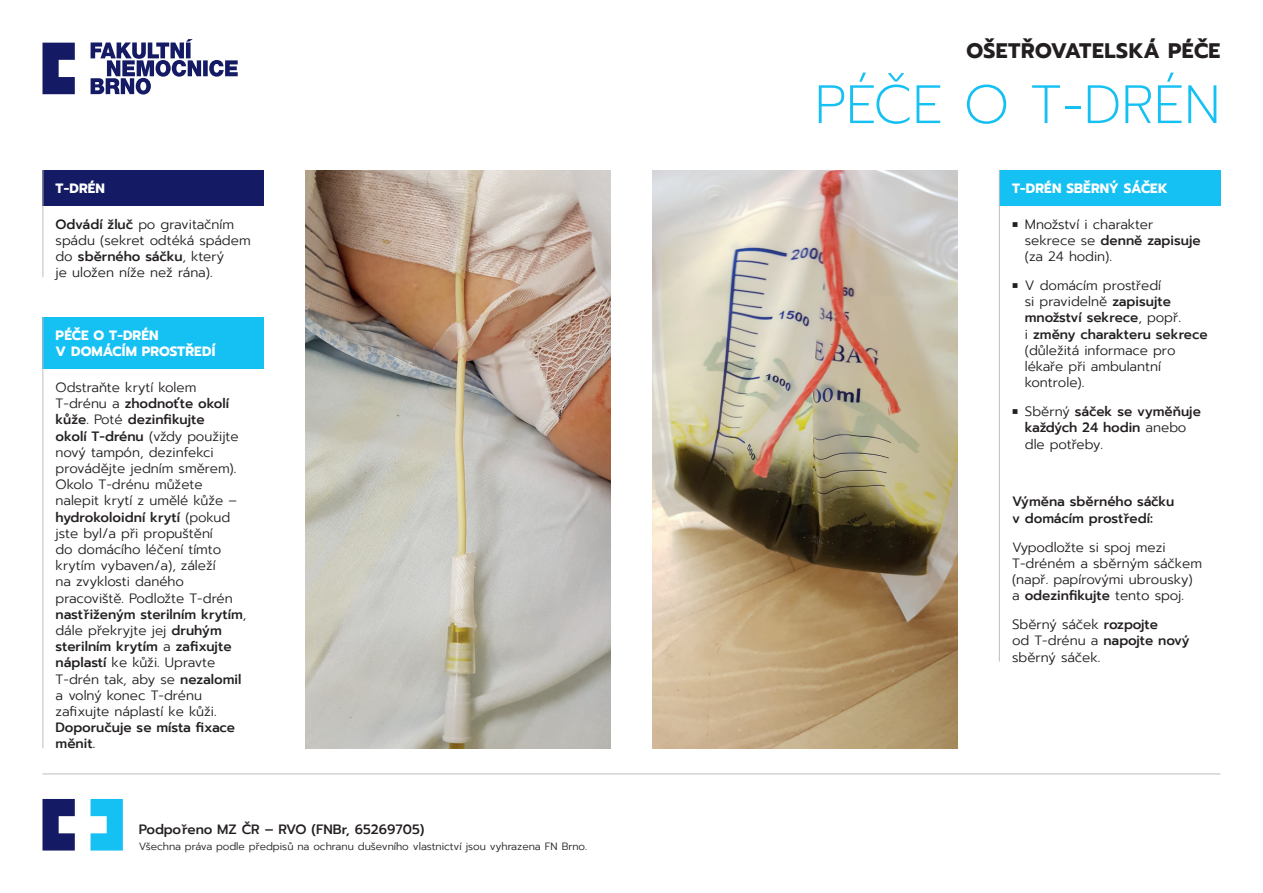
<style>
.page{position:relative;width:1263px;height:893px;background:#fff}
.page>*{position:absolute;margin:0;border:0;box-sizing:border-box;transform-origin:0 0}
.t1{font:200 54px "Prompt";color:#15c0f2}
.t2{font:700 21px "Prompt";letter-spacing:.025em;color:#231f20}
.t3{font:300 13.5px/16.2px "Prompt";color:#231f20}
.t4{font:500 13.5px/16.2px "Prompt";color:#231f20}
.t5{font:700 13.5px/16.2px "Prompt";letter-spacing:.01em;color:#fff}
.t6{font:300 10.5px "Prompt";color:#231f20}
.s1{font-weight:500}
.s2{font-weight:300}
</style>
<div class="page">
<svg style="left:42px;top:799px;width:33px;height:51px"></svg>
<svg style="left:91px;top:799px;width:32px;height:51px;background:#3ccaf4"></svg>
<hr style="left:43px;top:773px;width:1177px;height:1px;background:#bcbdc0">
<div style="left:43px;top:170px;width:221px;height:36px;background:#141b64"></div>
<hr style="left:43px;top:170px;width:1px;height:36px;background:#bcbdc0">
<hr style="left:43px;top:206px;width:1px;height:71px;background:#bcbdc0">
<div style="left:43px;top:317px;width:221px;height:52px;background:#15c0f2"></div>
<hr style="left:43px;top:317px;width:1px;height:52px;background:#bcbdc0">
<hr style="left:43px;top:369px;width:1px;height:379px;background:#bcbdc0">
<div style="left:999px;top:170px;width:221px;height:36px;background:#15c0f2"></div>
<hr style="left:999px;top:170px;width:1px;height:36px;background:#bcbdc0">
<hr style="left:999px;top:206px;width:1px;height:456px;background:#bcbdc0">
<img style="left:305px;top:170px;width:305px;height:578px">
<img style="left:653px;top:170px;width:305px;height:578px">
<svg style="left:91px;top:39px;width:147px;height:56px"></svg>
<svg style="left:42px;top:43px;width:33px;height:51px"></svg>
<p class="t5" style="left:56px;top:180px;width:51px">T-DRÉN</p>
<p class="t3" style="left:56px;top:216px;width:197px"><span class="s1">Odvádí žluč</span> po gravitačním spádu (sekret odtéká spádem do <span class="s1">sběrného sáčku</span>, který<br>je uložen níže než rána).</p>
<p class="t5" style="left:56px;top:327px;width:161px">PÉČE O T-DRÉN<br>V DOMÁCÍM PROSTŘEDÍ</p>
<p class="t3" style="left:56px;top:379px;width:192px">Odstraňte krytí kolem<br>T-drénu a <span class="s1">zhodnoťte okolí kůže</span>. Poté <span class="s1">dezinfikujte<br>okolí T-drénu</span> (vždy použijte nový tampón, dezinfekci provádějte jedním směrem).<br>Okolo T-drénu můžete nalepit krytí z umělé kůže – <span class="s1">hydrokoloidní krytí</span> (pokud jste byl/a při propuštění<br>do domácího léčení tímto krytím vybaven/a), záleží<br>na zvyklosti daného pracoviště. Podložte T-drén <span class="s1">nastřiženým sterilním krytím</span>, dále překryjte jej <span class="s1">druhým sterilním krytím</span> a <span class="s1">zafixujte náplastí</span> ke kůži. Upravte<br>T-drén tak, aby se <span class="s1">nezalomil </span>a volný konec T-drénu zafixujte náplastí ke kůži.</p>
<p class="t4" style="left:56px;top:719px;width:181px">Doporučuje se místa fixace měnit.</p>
<p class="t4" style="left:139px;top:821px;width:287px">Podpořeno MZ ČR – RVO (FNBr, 65269705)</p>
<p class="t6" style="left:139px;top:839px;width:450px">Všechna práva podle předpisů na ochranu duševního vlastnictví jsou vyhrazena FN Brno.</p>
<h2 class="t2" style="left:966px;top:35px;width:255px">OŠETŘOVATELSKÁ PÉČE</h2>
<h1 class="t1" style="left:815px;top:67px;width:407px">PÉČE O T-DRÉN</h1>
<p class="t5" style="left:1012px;top:180px;width:157px">T-DRÉN SBĚRNÝ SÁČEK</p>
<p class="t3" style="left:1025px;top:216px;width:177px;text-indent:-13px">■ Množství i charakter sekrece se <span class="s1">denně zapisuje </span>(za 24 hodin).</p>
<p class="t3" style="left:1025px;top:277px;width:184px;text-indent:-13px">■ V domácím prostředí<br>si pravidelně <span class="s1">zapisujte množství sekrece</span>, popř.<br>i <span class="s1">změny charakteru sekrece </span>(důležitá informace pro lékaře při ambulantní kontrole).</p>
<p class="t4" style="left:1025px;top:403px;width:178px;text-indent:-13px"><span class="s2">■ Sběrný</span> sáček se vyměňuje každých 24 hodin <span class="s2">anebo dle potřeby.</span></p>
<p class="t4" style="left:1012px;top:494px;width:164px">Výměna sběrného sáčku v domácím prostředí:</p>
<p class="t3" style="left:1012px;top:539px;width:192px">Vypodložte si spoj mezi<br>T-dréném a sběrným sáčkem (např. papírovými ubrousky) a <span class="s1">odezinfikujte</span> tento spoj.</p>
<p class="t3" style="left:1012px;top:616px;width:179px">Sběrný sáček <span class="s1">rozpojte<br></span>od T-drénu a <span class="s1">napojte nový </span>sběrný sáček.</p>
</div>
